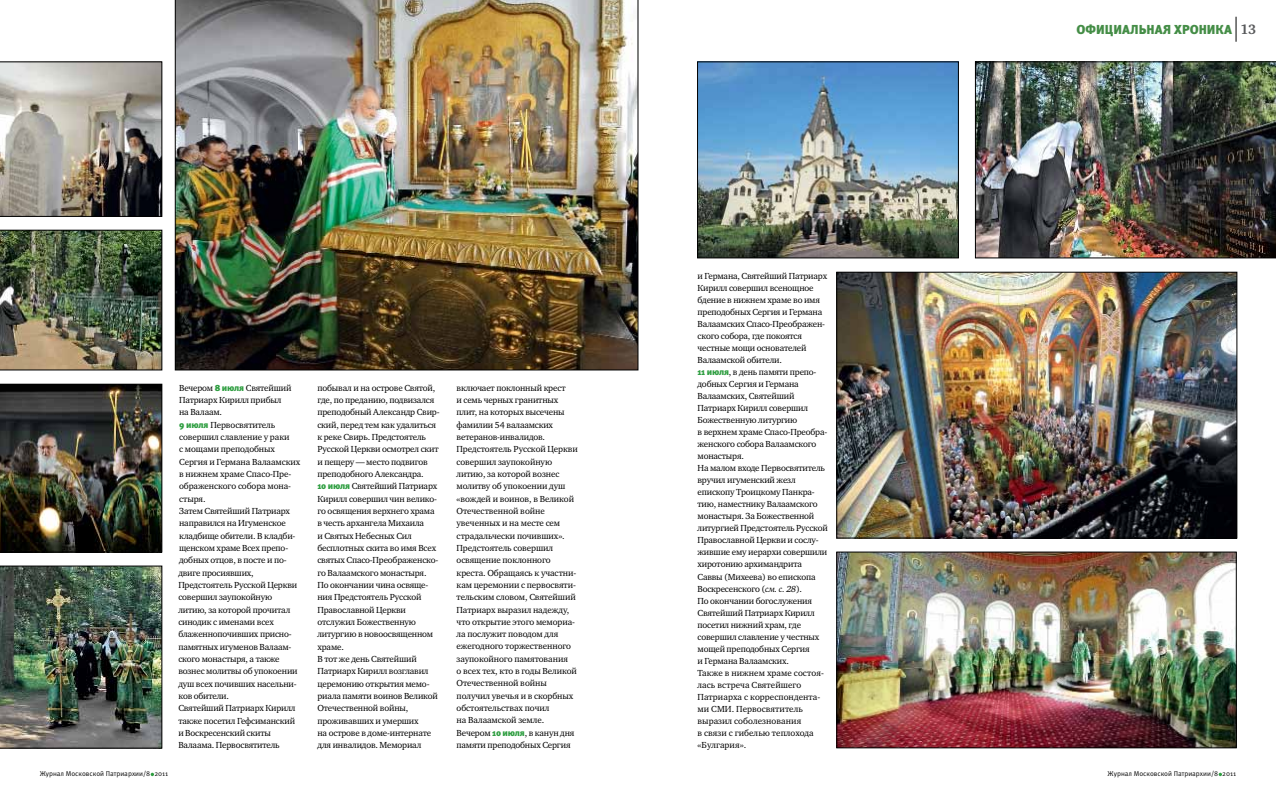
<style>
.page{position:relative;width:1276px;height:794px;background:#fff}
.page>*{position:absolute;margin:0;border:0;box-sizing:border-box;transform-origin:0 0}
.t1{font:900 13px "Meta Pro";color:#448d46}
.t2{font:9px/12.3px "Charter ITC";letter-spacing:-.02em;color:#000}
.t3{font:7px "Meta Pro";color:#000}
.s1{font-family:"Meta Pro";font-weight:900;color:#2f9e41}
.s2{font-style:italic}
.s3{font-family:"Charter ITC";font-weight:700;font-size:14px;color:#58595b}
</style>
<div class="page">
<svg style="left:1218px;top:772px;width:4px;height:4px"></svg>
<svg style="left:1235px;top:17px;width:1px;height:25px"></svg>
<img style="left:0;top:62px;width:162px;height:155px">
<img style="left:0;top:566px;width:162px;height:182px">
<img style="left:0;top:230px;width:162px;height:140px">
<img style="left:175px;top:0;width:463px;height:370px">
<img style="left:0;top:384px;width:162px;height:168px">
<img style="left:699px;top:64px;width:257px;height:192px">
<div style="left:697px;top:62px;width:261px;height:196px;border:1px solid #000"></div>
<img style="left:838px;top:274px;width:397px;height:262px">
<div style="left:836px;top:272px;width:401px;height:266px;border:1px solid #000"></div>
<img style="left:838px;top:554px;width:396px;height:192px">
<div style="left:836px;top:552px;width:400px;height:196px;border:1px solid #000"></div>
<img style="left:975px;top:62px;width:301px;height:196px">
<p class="t2" style="left:178px;top:381px;width:123px">Вечером <span class="s1">8 июля</span> Святейший<br>Патриарх Кирилл прибыл<br>на Валаам.<br><span class="s1">9 июля</span> Первосвятитель совершил славление у раки<br>с мощами преподобных<br>Сергия и Германа Валаамских в нижнем храме Спасо-Пре&shy;ображенского собора мона&shy;стыря.<br>Затем Святейший Патриарх направился на Игуменское кладбище обители. В кладби&shy;щенском храме Всех препо&shy;добных отцов, в посте и по&shy;двиге просиявших,<br>Предстоятель Русской Церкви совершил заупокойную литию, за которой прочитал синодик с именами всех блаженнопочивших присно&shy;памятных игуменов Валаам&shy;ского монастыря, а также вознес молитвы об упокоении душ всех почивших насельни&shy;ков обители.<br>Святейший Патриарх Кирилл также посетил Гефсиманский и Воскресенский скиты<br>Валаама. Первосвятитель</p>
<p class="t2" style="left:317px;top:381px;width:124px">побывал и на острове Святой, где, по преданию, подвизался преподобный Александр Свир&shy;ский, перед тем как удалиться к реке Свирь. Предстоятель<br>Русской Церкви осмотрел скит и пещеру — место подвигов преподобного Александра.<br><span class="s1">10 июля</span> Святейший Патриарх<br>Кирилл совершил чин велико&shy;го освящения верхнего храма в честь архангела Михаила<br>и Святых Небесных Сил бесплотных скита во имя Всех святых Спасо-Преображенско&shy;го Валаамского монастыря.<br>По окончании чина освяще&shy;ния Предстоятель Русской<br>Православной Церкви отслужил Божественную литургию в новоосвященном храме.<br>В тот же день Святейший<br>Патриарх Кирилл возглавил церемонию открытия мемо&shy;риала памяти воинов Великой<br>Отечественной войны, проживавших и умерших<br>на острове в доме-интернате для инвалидов. Мемориал</p>
<p class="t2" style="left:456px;top:381px;width:123px">включает поклонный крест<br>и семь черных гранитных плит, на которых высечены фамилии 54 валаамских ветеранов-инвалидов.<br>Предстоятель Русской Церкви совершил заупокойную литию, за которой вознес молитву об упокоении душ «вождей и воинов, в Великой<br>Отечественной войне увеченных и на месте сем страдальчески почивших».<br>Предстоятель совершил освящение поклонного креста. Обращаясь к участни&shy;кам церемонии с первосвяти&shy;тельским словом, Святейший<br>Патриарх выразил надежду, что открытие этого мемориа&shy;ла послужит поводом для ежегодного торжественного заупокойного памятования<br>о всех тех, кто в годы Великой<br>Отечественной войны получил увечья и в скорбных обстоятельствах почил<br>на Валаамской земле.<br>Вечером <span class="s1">10 июля</span>, в канун дня памяти преподобных Сергия</p>
<p class="t2" style="left:697px;top:269px;width:132px;line-height:12px">и Германа, Святейший Патриарх<br>Кирилл совершил всенощное бдение в нижнем храме во имя преподобных Сергия и Германа<br>Валаамских Спасо-Преображен&shy;ского собора, где покоятся честные мощи основателей<br>Валаамской обители.<br><span class="s1">11 июля</span>, в день памяти препо&shy;добных Сергия и Германа<br>Валаамских, Святейший<br>Патриарх Кирилл совершил<br>Божественную литургию<br>в верхнем храме Спасо-Преобра&shy;женского собора Валаамского монастыря.<br>На малом входе Первосвятитель вручил игуменский жезл епископу Троицкому Панкра&shy;тию, наместнику Валаамского монастыря. За Божественной литургией Предстоятель Русской<br>Православной Церкви и сослу&shy;жившие ему иерархи совершили хиротонию архимандрита<br>Саввы (Михеева) во епископа<br>Воскресенского (<span class="s2">см. с. 28</span>).<br>По окончании богослужения<br>Святейший Патриарх Кирилл посетил нижний храм, где совершил славление у честных мощей преподобных Сергия<br>и Германа Валаамских.<br>Также в нижнем храме состоя&shy;лась встреча Святейшего<br>Патриарха с корреспондента&shy;ми СМИ. Первосвятитель выразил соболезнования<br>в связи с гибелью теплохода «Булгария».</p>
<h1 class="t1" style="left:1076px;top:21px;width:181px">Официальная хроника <span class="s3">13</span></h1>
<p class="t3" style="left:40px;top:769px;width:130px">Журнал Московской Патриархии/8 2011</p>
<p class="t3" style="left:1107px;top:769px;width:130px">Журнал Московской Патриархии/8 2011</p>
</div>
